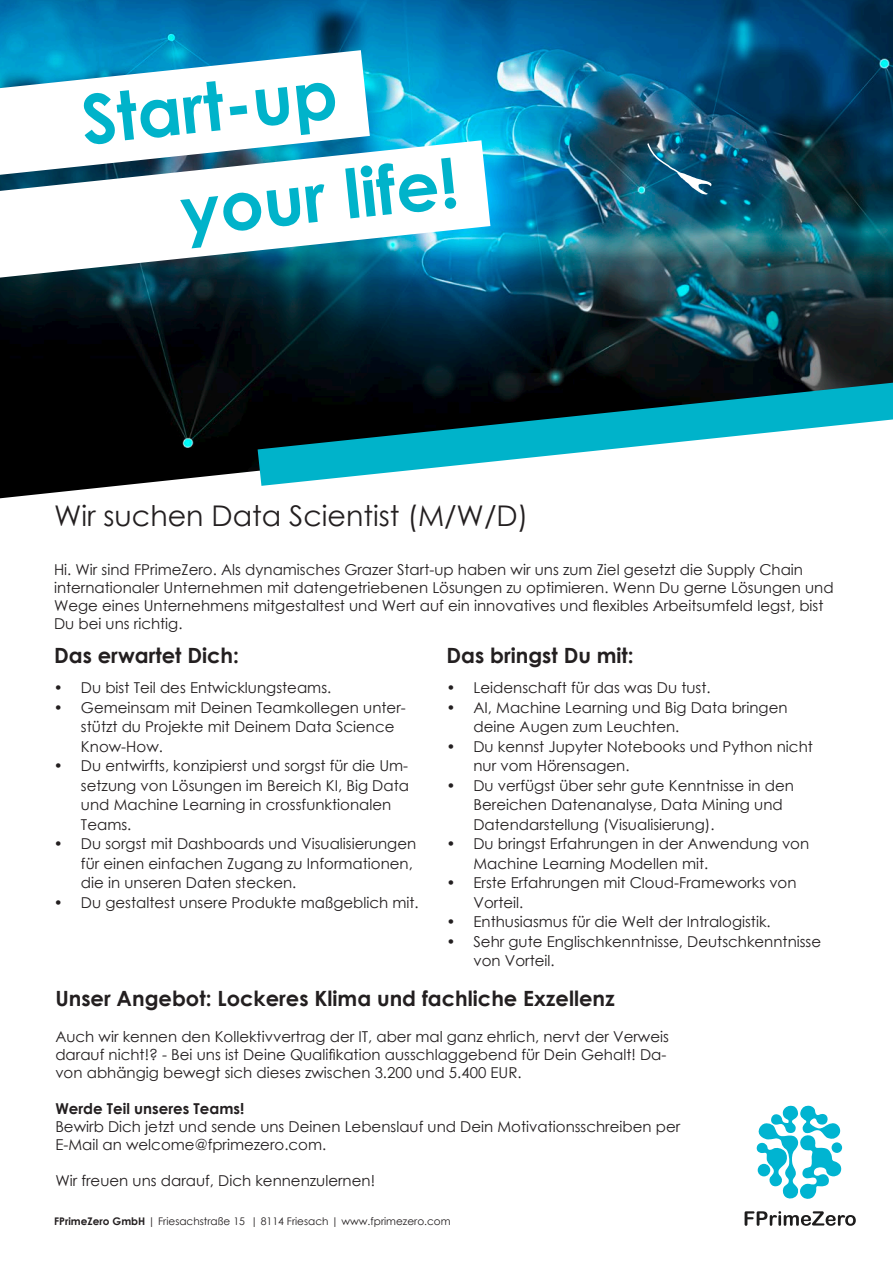
<style>
.page{position:relative;width:893px;height:1263px;background:#fff}
.page>*{position:absolute;margin:0;border:0;box-sizing:border-box;transform-origin:0 0}
.t1{font:700 67.95px/101.2px "Century Gothic";color:#00b3ca}
.t2{font:28.5px "Century Gothic";color:#231f20}
.t3{font:700 21px "Century Gothic";color:#231f20}
.t4{font:15px/19.5px "Century Gothic";color:#231f20}
.t5{font:700 15px "Century Gothic";color:#231f20}
.t6{font:10.5px "Century Gothic";color:#231f20}
.s1{font-weight:700}
</style>
<div class="page">
<img style="left:0;top:0;width:893px;height:498px">
<svg style="left:646px;top:142px;width:66px;height:53px;background:#206484"></svg>
<svg style="left:0;top:50px;width:370px;height:90px"></svg>
<svg style="left:0;top:140px;width:490px;height:138px"></svg>
<svg style="left:258px;top:383px;width:635px;height:103px"></svg>
<svg style="left:745px;top:1211px;width:111px;height:15px"></svg>
<svg style="left:756px;top:1105px;width:86px;height:94px"></svg>
<h1 class="t1" style="left:165px;top:57px;width:280px;text-indent:-89px;rotate:-6deg">Start-up your life!</h1>
<h2 class="t2" style="left:54px;top:496px;width:476px">Wir suchen Data Scientist (M/W/D)</h2>
<p class="t4" style="left:54px;top:560px;width:781px;line-height:18px">Hi. Wir sind FPrimeZero. Als dynamisches Grazer Start-up haben wir uns zum Ziel gesetzt die Supply Chain internationaler Unternehmen mit datengetriebenen Lösungen zu optimieren. Wenn Du gerne Lösungen und Wege eines Unternehmens mitgestaltest und Wert auf ein innovatives und flexibles Arbeitsumfeld legst, bist Du bei uns richtig.</p>
<h3 class="t3" style="left:54px;top:639px;width:186px">Das erwartet Dich:</h3>
<h3 class="t3" style="left:446px;top:640px;width:189px">Das bringst Du mit:</h3>
<p class="t4" style="left:54px;top:678px;width:279px">• Du bist Teil des Entwicklungsteams.</p>
<p class="t4" style="left:81px;top:697px;width:326px;text-indent:-27px">• Gemeinsam mit Deinen Teamkollegen unter&shy;stützt du Projekte mit Deinem Data Science<br>Know-How.</p>
<p class="t4" style="left:81px;top:756px;width:330px;text-indent:-27px">• Du entwirfts, konzipierst und sorgst für die Um&shy;setzung von Lösungen im Bereich KI, Big Data und Machine Learning in crossfunktionalen Teams.</p>
<p class="t4" style="left:81px;top:834px;width:337px;text-indent:-27px">• Du sorgst mit Dashboards und Visualisierungen für einen einfachen Zugang zu Informationen, die in unseren Daten stecken.</p>
<p class="t4" style="left:54px;top:892px;width:366px">• Du gestaltest unsere Produkte maßgeblich mit.</p>
<p class="t4" style="left:446px;top:678px;width:266px">• Leidenschaft für das was Du tust.</p>
<p class="t4" style="left:473px;top:697px;width:316px;text-indent:-27px">• AI, Machine Learning und Big Data bringen deine Augen zum Leuchten.</p>
<p class="t4" style="left:473px;top:736px;width:341px;text-indent:-27px">• Du kennst Jupyter Notebooks und Python nicht nur vom Hörensagen.</p>
<p class="t4" style="left:473px;top:775px;width:322px;text-indent:-27px">• Du verfügst über sehr gute Kenntnisse in den<br>Bereichen Datenanalyse, Data Mining und<br>Datendarstellung (Visualisierung).</p>
<p class="t4" style="left:473px;top:834px;width:337px;text-indent:-27px">• Du bringst Erfahrungen in der Anwendung von<br>Machine Learning Modellen mit.</p>
<p class="t4" style="left:473px;top:873px;width:325px;text-indent:-27px">• Erste Erfahrungen mit Cloud-Frameworks von<br>Vorteil.</p>
<p class="t4" style="left:446px;top:912px;width:326px">• Enthusiasmus für die Welt der Intralogistik.</p>
<p class="t4" style="left:473px;top:931px;width:349px;text-indent:-27px">• Sehr gute Englischkenntnisse, Deutschkenntnisse von Vorteil.</p>
<h3 class="t3" style="left:55px;top:982px;width:561px">Unser Angebot: Lockeres Klima und fachliche Exzellenz</h3>
<p class="t4" style="left:55px;top:1027px;width:615px;line-height:18px">Auch wir kennen den Kollektivvertrag der IT, aber mal ganz ehrlich, nervt der Verweis darauf nicht!? - Bei uns ist Deine Qualifikation ausschlaggebend für Dein Gehalt! Da&shy;von abhängig bewegt sich dieses zwischen 3.200 und 5.400 EUR.</p>
<p class="t5" style="left:55px;top:1097px;width:190px">Werde Teil unseres Teams!</p>
<p class="t4" style="left:55px;top:1117px;width:626px;line-height:18px">Bewirb Dich jetzt und sende uns Deinen Lebenslauf und Dein Motivationsschreiben per<br>E-Mail an welcome@fprimezero.com.</p>
<p class="t4" style="left:55px;top:1171px;width:321px">Wir freuen uns darauf, Dich kennenzulernen!</p>
<p class="t6" style="left:54px;top:1214px;width:398px"><span class="s1">FPrimeZero GmbH</span> | Friesachstraße 15 | 8114 Friesach | www.fprimezero.com</p>
</div>
